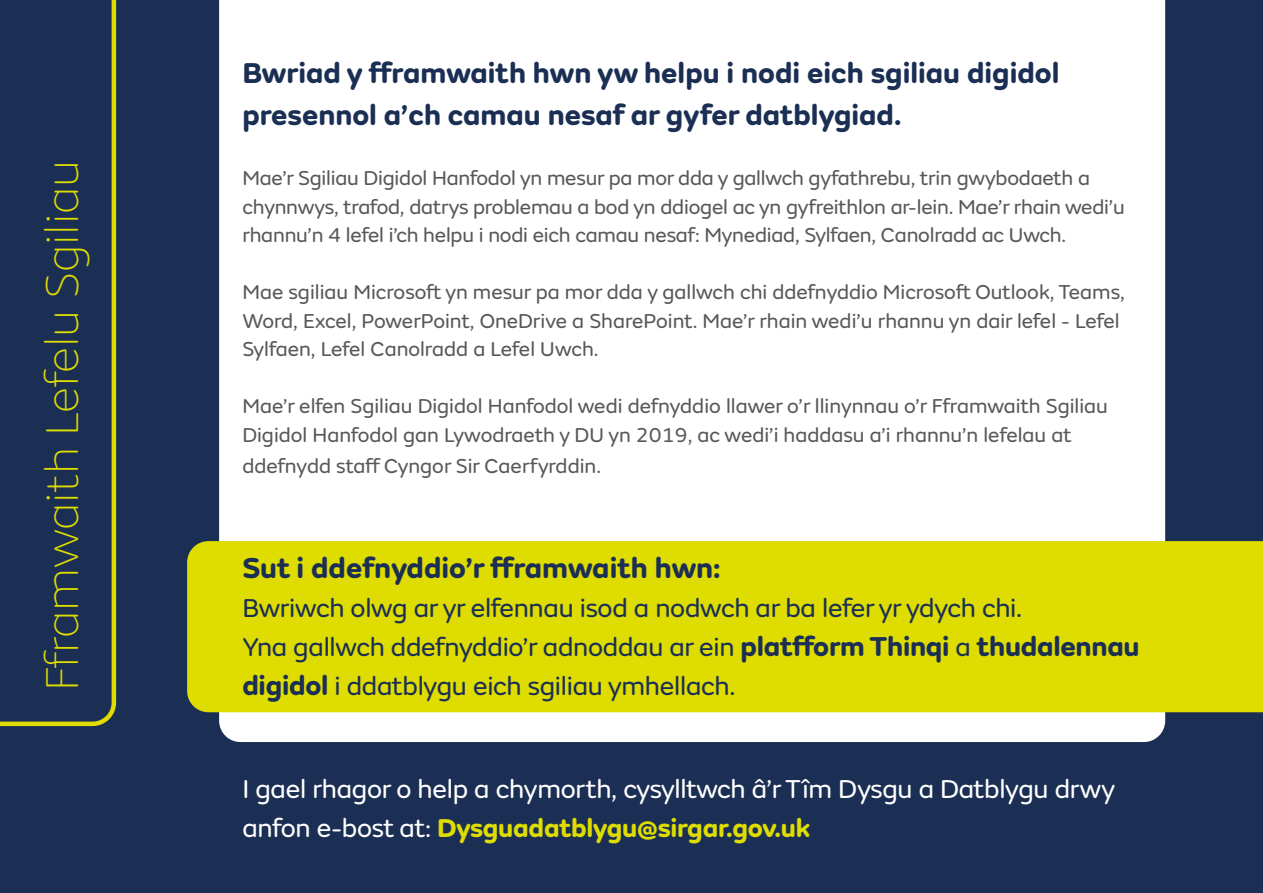
<style>
.page{position:relative;width:1263px;height:893px;background:#1b2f54}
.page>*{position:absolute;margin:0;border:0;box-sizing:border-box;transform-origin:0 0}
.t1{font:100 48px "FS Aldrin";letter-spacing:-.005em;color:#dedc00}
.t2{font:700 30px/42px "FS Aldrin";color:#1b2f54}
.t3{font:27px/39px "FS Aldrin";letter-spacing:-.01em;color:#1b2f54}
.t4{font:27px/39px "FS Aldrin";letter-spacing:-.01em;color:#fff}
.t5{font:21px/28.5px "FS Aldrin";color:#595857}
.s1{font-weight:700;font-size:28.5px}
.s2{font-weight:700;color:#dedc00}
</style>
<div class="page">
<div style="left:219px;top:0;width:946px;height:742px;background:#fff"></div>
<div style="left:187px;top:541px;width:1076px;height:171px;background:#dedc00"></div>
<svg style="left:0;top:0;width:116px;height:726px"></svg>
<h1 class="t1" style="left:35px;top:691px;width:533px;rotate:-90deg">Fframwaith Lefelu Sgiliau</h1>
<h2 class="t2" style="left:242px;top:52px;width:818px">Bwriad y fframwaith hwn yw helpu i nodi eich sgiliau digidol presennol a’ch camau nesaf ar gyfer datblygiad.</h2>
<p class="t5" style="left:242px;top:164px;width:884px">Mae’r Sgiliau Digidol Hanfodol yn mesur pa mor dda y gallwch gyfathrebu, trin gwybodaeth a chynnwys, trafod, datrys problemau a bod yn ddiogel ac yn gyfreithlon ar-lein. Mae’r rhain wedi’u rhannu’n 4 lefel i’ch helpu i nodi eich camau nesaf: Mynediad, Sylfaen, Canolradd ac Uwch.</p>
<p class="t5" style="left:242px;top:278px;width:884px">Mae sgiliau Microsoft yn mesur pa mor dda y gallwch chi ddefnyddio Microsoft Outlook, Teams,<br>Word, Excel, PowerPoint, OneDrive a SharePoint. Mae’r rhain wedi’u rhannu yn dair lefel - Lefel<br>Sylfaen, Lefel Canolradd a Lefel Uwch.</p>
<p class="t5" style="left:242px;top:392px;width:867px">Mae’r elfen Sgiliau Digidol Hanfodol wedi defnyddio llawer o’r llinynnau o’r Fframwaith Sgiliau<br>Digidol Hanfodol gan Lywodraeth y DU yn 2019, ac wedi’i haddasu a’i rhannu’n lefelau at</p>
<p class="t5" style="left:242px;top:452px;width:360px">ddefnydd staff Cyngor Sir Caerfyrddin.</p>
<h2 class="t2" style="left:242px;top:547px;width:480px">Sut i ddefnyddio’r fframwaith hwn:</h2>
<p class="t3" style="left:242px;top:589px;width:899px">Bwriwch olwg ar yr elfennau isod a nodwch ar ba lefer yr ydych chi.<br>Yna gallwch ddefnyddio’r adnoddau ar ein <span class="s1">platfform Thinqi</span> a <span class="s1">thudalennau digidol</span> i ddatblygu eich sgiliau ymhellach.</p>
<p class="t4" style="left:242px;top:770px;width:874px">I gael rhagor o help a chymorth, cysylltwch â’r Tîm Dysgu a Datblygu drwy anfon e-bost at: <span class="s2">Dysguadatblygu@sirgar.gov.uk</span></p>
</div>
